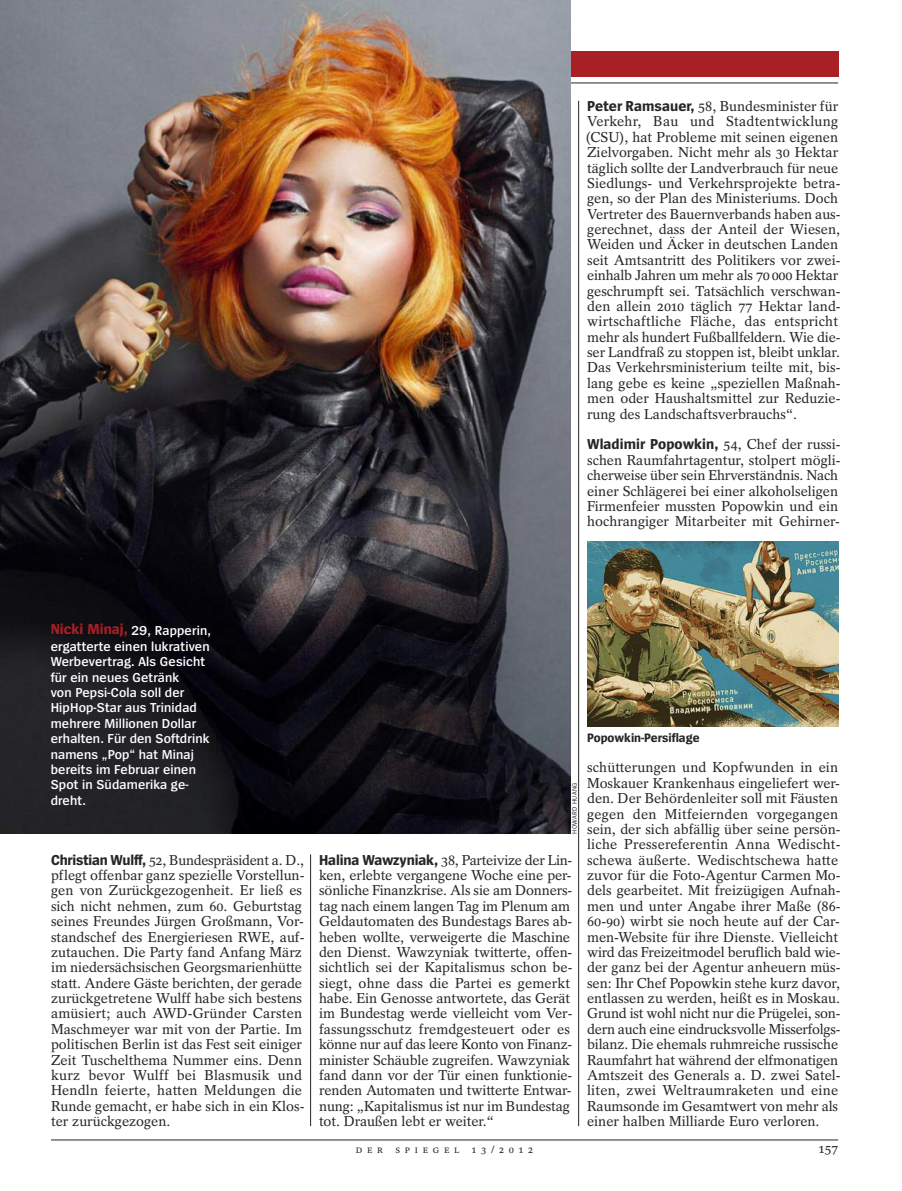
<style>
.page{position:relative;width:902px;height:1191px;background:#fff}
.page>*{position:absolute;margin:0;border:0;box-sizing:border-box;transform-origin:0 0}
.t1{font:700 15px "Spiegel Sans";letter-spacing:.005em;color:#272627}
.t2{font:14.25px/15.5px "Spiegel Serif";color:#272627}
.t3{font:600 13.5px/15.5px "Spiegel Sans";letter-spacing:.01em;color:#fff}
.t4{font:13.5px "Spiegel Serif";color:#272627}
.t5{font:700 12.75px "Spiegel Sans";color:#272627}
.t6{font:10.5px "Spiegel Serif";letter-spacing:.455em;color:#272627}
.t7{font:6.75px "Spiegel Sans";letter-spacing:.05em;color:#272627}
.s1{font-family:"Spiegel Sans";font-weight:700;font-size:15px}
.s2{font-family:"Spiegel Serif";font-weight:400;font-size:14.25px}
.s3{font-weight:700;font-size:15px;color:#a91f26}
</style>
<div class="page">
<hr style="left:310px;top:854px;width:1px;height:272px;background:#272627">
<hr style="left:578px;top:101px;width:1px;height:1025px;background:#272627">
<hr style="left:0;top:83px;width:838px;height:1px;background:#272627">
<div style="left:0;top:51px;width:838px;height:26px;background:#a91f26"></div>
<hr style="left:51px;top:1139px;width:787px;height:1px;background:#272627">
<img style="left:0;top:0;width:570px;height:834px">
<svg style="left:0;top:51px;width:1px;height:26px"></svg>
<img style="left:587px;top:541px;width:251px;height:185px">
<p class="t2" style="left:585px;top:100px;width:256px"><span class="s1">Peter Ramsauer,</span> 58, Bundesminister für Verkehr, Bau und Stadtentwicklung (CSU), hat Probleme mit seinen eigenen Zielvorgaben. Nicht mehr als 30 Hektar täglich sollte der Landverbrauch für neue Siedlungs- und Verkehrsprojekte betra&shy;gen, so der Plan des Ministeriums. Doch Vertreter des Bauernverbands haben aus&shy;gerechnet, dass der Anteil der Wiesen, Weiden und Äcker in deutschen Landen seit Amtsantritt des Politikers vor zwei&shy;einhalb Jahren um mehr als 70000 Hektar geschrumpft sei. Tatsächlich verschwan&shy;den allein 2010 täglich 77 Hektar land&shy;wirtschaftliche Fläche, das entspricht mehr als hundert Fußballfeldern. Wie die&shy;ser Landfraß zu stoppen ist, bleibt unklar.<br>Das Verkehrsministerium teilte mit, bis&shy;lang gebe es keine „speziellen Maßnah&shy;men oder Haushaltsmittel zur Reduzie&shy;rung des Landschaftsverbrauchs“.</p>
<p class="t1" style="left:587px;top:439px;width:255px">Wladimir Popowkin, <span class="s2">54, Chef der russi-</span></p>
<p class="t2" style="left:587px;top:453px;width:255px">schen Raumfahrtagentur, stolpert mögli&shy;cherweise über sein Ehrverständnis. Nach einer Schlägerei bei einer alkoholseligen Firmenfeier mussten Popowkin und ein hochrangiger Mitarbeiter mit Gehirner-</p>
<p class="t3" style="left:51px;top:624px;width:162px"><span class="s3">Nicki Minaj,</span> 29, Rapperin, ergatterte einen lukrativen<br>Werbevertrag. Als Gesicht für ein neues Getränk<br>von Pepsi-Cola soll der<br>HipHop-Star aus Trinidad mehrere Millionen Dollar erhalten. Für den Softdrink namens „Pop“ hat Minaj bereits im Februar einen<br>Spot in Südamerika ge&shy;dreht.</p>
<p class="t7" style="left:572px;top:834px;width:53px;rotate:-90deg">HOWARD HUANG</p>
<p class="t2" style="left:51px;top:853px;width:255px"><span class="s1">Christian Wulff,</span> 52, Bundespräsident a. D., pflegt offenbar ganz spezielle Vorstellun&shy;gen von Zurückgezogenheit. Er ließ es sich nicht nehmen, zum 60. Geburtstag seines Freundes Jürgen Großmann, Vor&shy;standschef des Energieriesen RWE, auf&shy;zutauchen. Die Party fand Anfang März im niedersächsischen Georgsmarienhütte statt. Andere Gäste berichten, der gerade zurückgetretene Wulff habe sich bestens amüsiert; auch AWD-Gründer Carsten Maschmeyer war mit von der Partie. Im politischen Berlin ist das Fest seit einiger Zeit Tuschelthema Nummer eins. Denn kurz bevor Wulff bei Blasmusik und Hendln feierte, hatten Meldungen die Runde gemacht, er habe sich in ein Klos&shy;ter zurückgezogen.</p>
<p class="t2" style="left:319px;top:853px;width:255px"><span class="s1">Halina Wawzyniak,</span> 38, Parteivize der Lin&shy;ken, erlebte vergangene Woche eine per&shy;sönliche Finanzkrise. Als sie am Donners&shy;tag nach einem langen Tag im Plenum am Geldautomaten des Bundestags Bares ab&shy;heben wollte, verweigerte die Maschine den Dienst. Wawzyniak twitterte, offen&shy;sichtlich sei der Kapitalismus schon be&shy;siegt, ohne dass die Partei es gemerkt habe. Ein Genosse antwortete, das Gerät im Bundestag werde vielleicht vom Ver&shy;fassungsschutz fremdgesteuert oder es könne nur auf das leere Konto von Finanz&shy;minister Schäuble zugreifen. Wawzyniak fand dann vor der Tür einen funktionie&shy;renden Automaten und twitterte Entwar&shy;nung: „Kapitalismus ist nur im Bundestag tot. Draußen lebt er weiter.“</p>
<p class="t5" style="left:587px;top:732px;width:114px">Popowkin-Persiflage</p>
<p class="t2" style="left:587px;top:761px;width:255px">schütterungen und Kopfwunden in ein Moskauer Krankenhaus eingeliefert wer&shy;den. Der Behördenleiter soll mit Fäusten gegen den Mitfeiernden vorgegangen sein, der sich abfällig über seine persön&shy;liche Pressereferentin Anna Wedischt&shy;schewa äußerte. Wedischtschewa hatte zuvor für die Foto-Agentur Carmen Mo&shy;dels gearbeitet. Mit freizügigen Aufnah&shy;men und unter Angabe ihrer Maße (86- 60-90) wirbt sie noch heute auf der Car&shy;men-Website für ihre Dienste. Vielleicht wird das Freizeitmodel beruflich bald wie&shy;der ganz bei der Agentur anheuern müs&shy;sen: Ihr Chef Popowkin stehe kurz davor, entlassen zu werden, heißt es in Moskau.<br>Grund ist wohl nicht nur die Prügelei, son&shy;dern auch eine eindrucksvolle Misserfolgs&shy;bilanz. Die ehemals ruhmreiche russische Raumfahrt hat während der elfmonatigen Amtszeit des Generals a. D. zwei Satel&shy;liten, zwei Weltraumraketen und eine Raumsonde im Gesamtwert von mehr als einer halben Milliarde Euro verloren.</p>
<p class="t6" style="left:356px;top:1145px;width:179px">DER SPIEGEL 13/2012</p>
<p class="t4" style="left:818px;top:1143px;width:21px">157</p>
</div>
